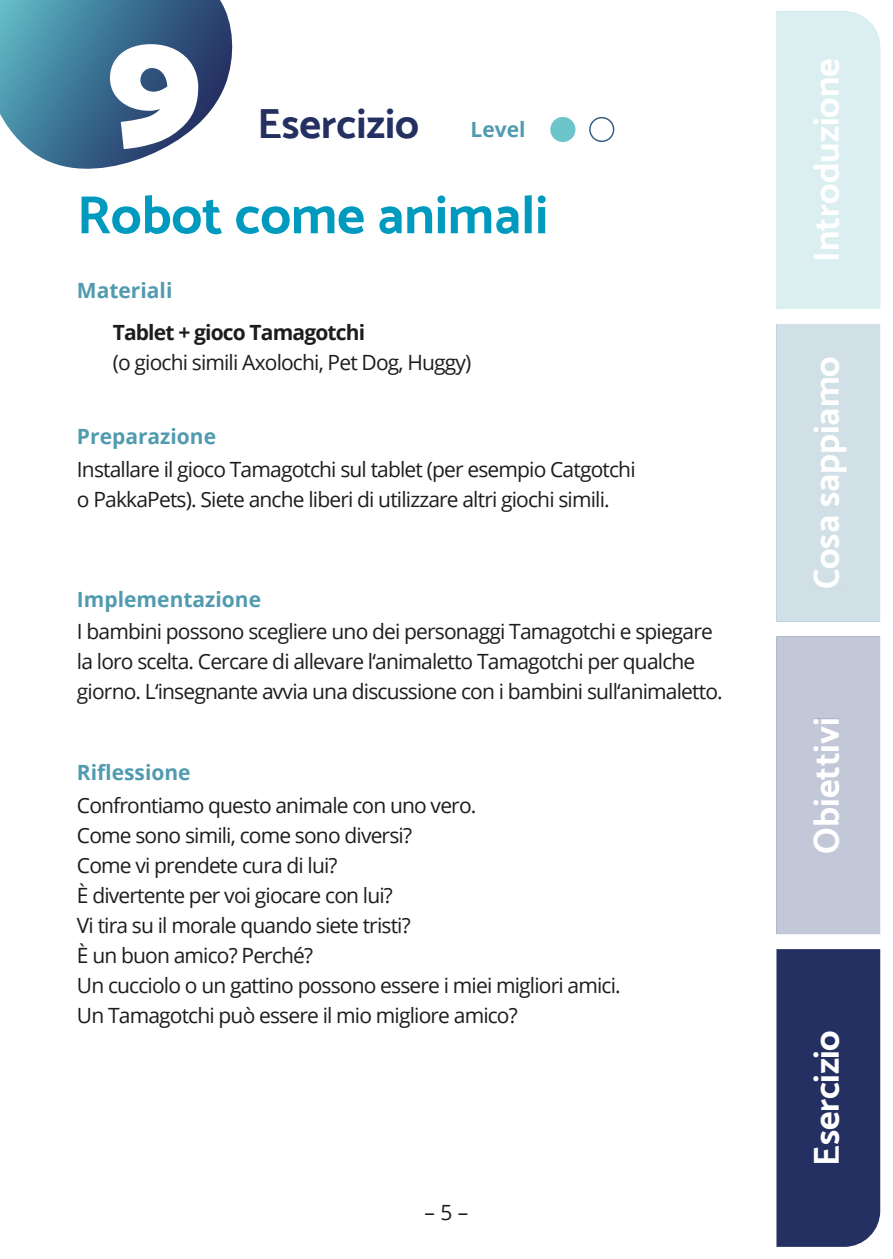
<style>
.page{position:relative;width:893px;height:1259px;background:#fff}
.page>*{position:absolute;margin:0;border:0;box-sizing:border-box;transform-origin:0 0}
.t1{font:900 162px "Catamaran";color:#fff}
.t2{font:700 54px "Catamaran";color:#009abf}
.t3{font:700 42px "Catamaran";color:#243062}
.t4{font:700 36px "Catamaran";color:#fff}
.t5{font:21px/30px "Open Sans";letter-spacing:-.04em;color:#1d1d1b}
.t6{font:700 21px "Open Sans";color:#519bb0}
.t7{font:700 21px "Open Sans";letter-spacing:-.04em;color:#1d1d1b}
</style>
<div class="page">
<div style="left:776px;top:949px;width:104px;height:297px;background:#243062"></div>
<svg style="left:0;top:0;width:233px;height:169px;background:#557f9d"></svg>
<svg style="left:776px;top:45px;width:105px;height:890px"></svg>
<div style="left:776px;top:636px;width:104px;height:298px;background:#c3c8d8"></div>
<div style="left:776px;top:324px;width:104px;height:297px;background:#d1dfe7"></div>
<div style="left:776px;top:11px;width:104px;height:298px;background:#dbeff1"></div>
<div style="left:813px;top:59px;width:26px;height:200px;background:#dbeff1"></div>
<div style="left:814px;top:357px;width:33px;height:231px;background:#d1dfe7"></div>
<div style="left:813px;top:719px;width:26px;height:133px;background:#c3c8d8"></div>
<div style="left:550px;top:117px;width:25px;height:25px;background:#6dc5cc;border-radius:50%"></div>
<div style="left:589px;top:117px;width:25px;height:25px;border:1px solid #335d84;border-radius:50%"></div>
<h1 class="t1" style="left:107px;top:-13px;width:96px">9</h1>
<h3 class="t3" style="left:257px;top:99px;width:163px">Esercizio</h3>
<p class="t6" style="left:471px;top:115px;width:57px">Level</p>
<h2 class="t2" style="left:77px;top:183px;width:473px">Robot come animali</h2>
<p class="t6" style="left:77px;top:276px;width:97px">Materiali</p>
<p class="t7" style="left:113px;top:317px;width:254px">Tablet + gioco Tamagotchi</p>
<p class="t5" style="left:113px;top:347px;width:360px">(o giochi simili Axolochi, Pet Dog, Huggy)</p>
<p class="t6" style="left:77px;top:422px;width:141px">Preparazione</p>
<p class="t5" style="left:77px;top:454px;width:560px">Installare il gioco Tamagotchi sul tablet (per esempio Catgotchi o PakkaPets). Siete anche liberi di utilizzare altri giochi simili.</p>
<p class="t6" style="left:77px;top:584px;width:186px">Implementazione</p>
<p class="t5" style="left:77px;top:616px;width:647px">I bambini possono scegliere uno dei personaggi Tamagotchi e spiegare la loro scelta. Cercare di allevare l‘animaletto Tamagotchi per qualche giorno. L‘insegnante avvia una discussione con i bambini sull‘animaletto.</p>
<p class="t6" style="left:77px;top:758px;width:115px">Riflessione</p>
<p class="t5" style="left:77px;top:789px;width:545px">Confrontiamo questo animale con uno vero.<br>Come sono simili, come sono diversi?<br>Come vi prendete cura di lui?<br>È divertente per voi giocare con lui?<br>Vi tira su il morale quando siete tristi?<br>È un buon amico? Perché?<br>Un cucciolo o un gattino possono essere i miei migliori amici.<br>Un Tamagotchi può essere il mio migliore amico?</p>
<p class="t5" style="left:424px;top:1196px;width:45px">– 5 –</p>
<h3 class="t4" style="left:805px;top:262px;width:205px;rotate:-90deg">Introduzione</h3>
<h3 class="t4" style="left:805px;top:589px;width:235px;rotate:-90deg">Cosa sappiamo</h3>
<h3 class="t4" style="left:805px;top:853px;width:138px;rotate:-90deg">Obiettivi</h3>
<h3 class="t4" style="left:805px;top:1165px;width:137px;rotate:-90deg">Esercizio</h3>
</div>
